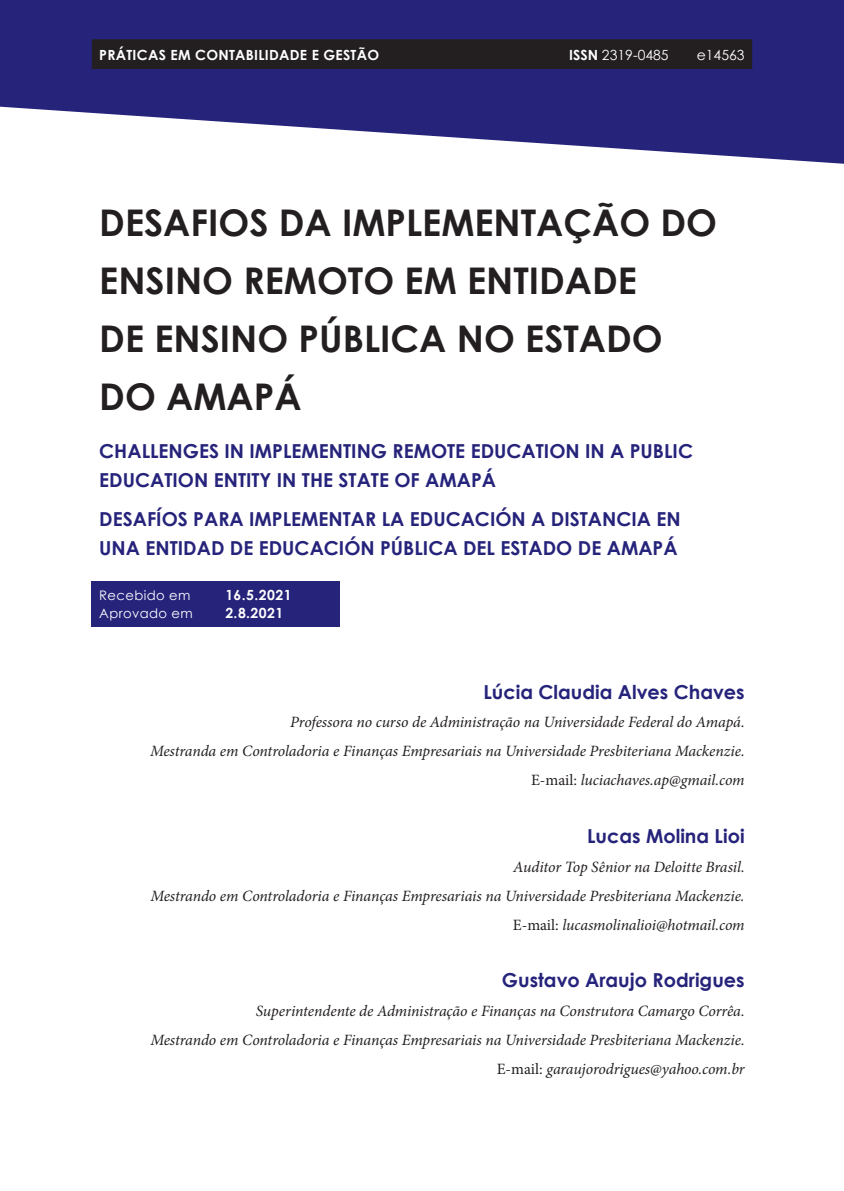
<style>
.page{position:relative;width:844px;height:1191px;background:#fff}
.page>*{position:absolute;margin:0;border:0;box-sizing:border-box;transform-origin:0 0}
.t1{font:700 36.75px/57.8px "Century Gothic";color:#231f20}
.t2{font:700 19.25px/28.9px "Century Gothic";color:#26237b}
.t3{font:italic 15.75px/28.9px "Minion Pro";letter-spacing:-.01em;color:#231f20;text-align:right}
.t4{font:700 14px "Century Gothic";letter-spacing:.02em;color:#fff}
.t5{font:14px "Century Gothic";color:#fff}
.t6{font:13.12px "Century Gothic";letter-spacing:.03em;color:#fff}
.s1{font-weight:700}
.s2{font-style:normal}
</style>
<div class="page">
<svg style="left:0;top:0;width:843px;height:164px;fill:#26237b"></svg>
<div style="left:92px;top:39px;width:660px;height:30px;background:#231f20"></div>
<div style="left:92px;top:581px;width:248px;height:46px;background:#26237b"></div>
<p class="t4" style="left:99px;top:44px;width:281px">PRÁTICAS EM CONTABILIDADE E GESTÃO</p>
<p class="t5" style="left:569px;top:45px;width:101px"><span class="s1">ISSN</span> 2319-0485</p>
<p class="t5" style="left:696px;top:45px;width:49px">e14563</p>
<h1 class="t1" style="left:99px;top:192px;width:619px">DESAFIOS DA IMPLEMENTAÇÃO DO<br>ENSINO REMOTO EM ENTIDADE<br>DE ENSINO PÚBLICA NO ESTADO<br>DO AMAPÁ</h1>
<p class="t2" style="left:99px;top:436px;width:595px">CHALLENGES IN IMPLEMENTING REMOTE EDUCATION IN A PUBLIC<br>EDUCATION ENTITY IN THE STATE OF AMAPÁ</p>
<p class="t2" style="left:99px;top:504px;width:582px">DESAFÍOS PARA IMPLEMENTAR LA EDUCACIÓN A DISTANCIA EN<br>UNA ENTIDAD DE EDUCACIÓN PÚBLICA DEL ESTADO DE AMAPÁ</p>
<p class="t6" style="left:99px;top:586px;width:93px">Recebido em</p>
<p class="t4" style="left:225px;top:585px;width:68px">16.5.2021</p>
<p class="t6" style="left:99px;top:604px;width:95px">Aprovado em</p>
<p class="t4" style="left:225px;top:602px;width:59px">2.8.2021</p>
<p class="t2" style="left:483px;top:676px;width:263px">Lúcia Claudia Alves Chaves</p>
<p class="t3" style="left:150px;top:708px;width:596px">Professora no curso de Administração na Universidade Federal do Amapá.<br>Mestranda em Controladoria e Finanças Empresariais na Universidade Presbiteriana Mackenzie.<br><span class="s2">E-mail:</span> luciachaves.ap@gmail.com</p>
<p class="t2" style="left:587px;top:820px;width:159px">Lucas Molina Lioi</p>
<p class="t3" style="left:150px;top:852px;width:595px">Auditor Top Sênior na Deloitte Brasil.<br>Mestrando em Controladoria e Finanças Empresariais na Universidade Presbiteriana Mackenzie.<br><span class="s2">E-mail:</span> lucasmolinalioi@hotmail.com</p>
<p class="t2" style="left:502px;top:965px;width:244px">Gustavo Araujo Rodrigues</p>
<p class="t3" style="left:150px;top:996px;width:595px">Superintendente de Administração e Finanças na Construtora Camargo Corrêa.<br>Mestrando em Controladoria e Finanças Empresariais na Universidade Presbiteriana Mackenzie.<br><span class="s2">E-mail:</span> garaujorodrigues@yahoo.com.br</p>
</div>
